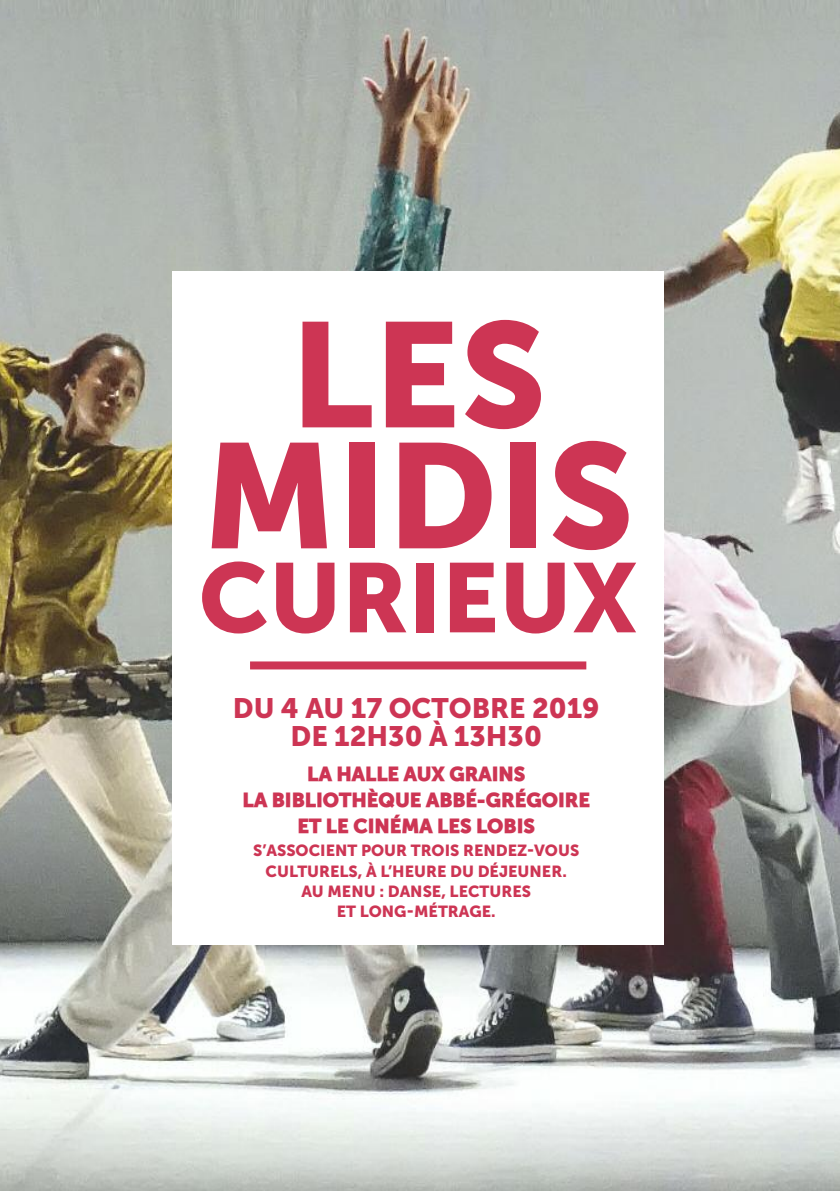
<style>
.page{position:relative;width:840px;height:1191px;background:#fff}
.page>*{position:absolute;margin:0;border:0;box-sizing:border-box;transform-origin:0 0}
.t1{font:147.8px/121px "Museo Sans 900";color:#cd3554;text-align:center}
.t2{font:97.4px "Museo Sans 900";color:#cd3554}
.t3{font:28px/28.2px "Museo Sans 900";color:#cd3554;text-align:center}
.t4{font:900 19.8px/25.8px "Museo Sans";color:#cd3554;text-align:center}
.t5{font:16px/20.2px "Museo Sans 900";color:#cd3554;text-align:center}
</style>
<div class="page">
<img style="left:0;top:0;width:839px;height:1191px">
<div style="left:172px;top:271px;width:491px;height:674px;background:#fff"></div>
<div style="left:250px;top:661px;width:336px;height:8px;background:#cd3554"></div>
<h1 class="t1" style="left:202px;top:316px;width:433px">LES<br>MIDIS</h1>
<h2 class="t2" style="left:198px;top:542px;width:440px">CURIEUX</h2>
<h3 class="t3" style="left:233px;top:694px;width:368px">DU 4 AU 17 OCTOBRE 2019<br>DE 12H30 À 13H30</h3>
<p class="t4" style="left:242px;top:761px;width:349px">LA HALLE AUX GRAINS<br>LA BIBLIOTHÈQUE ABBÉ-GRÉGOIRE<br>ET LE CINÉMA LES LOBIS</p>
<p class="t5" style="left:253px;top:840px;width:327px">S’ASSOCIENT POUR TROIS RENDEZ-VOUS<br>CULTURELS, À L’HEURE DU DÉJEUNER.<br>AU MENU : DANSE, LECTURES<br>ET LONG-MÉTRAGE.</p>
</div>
